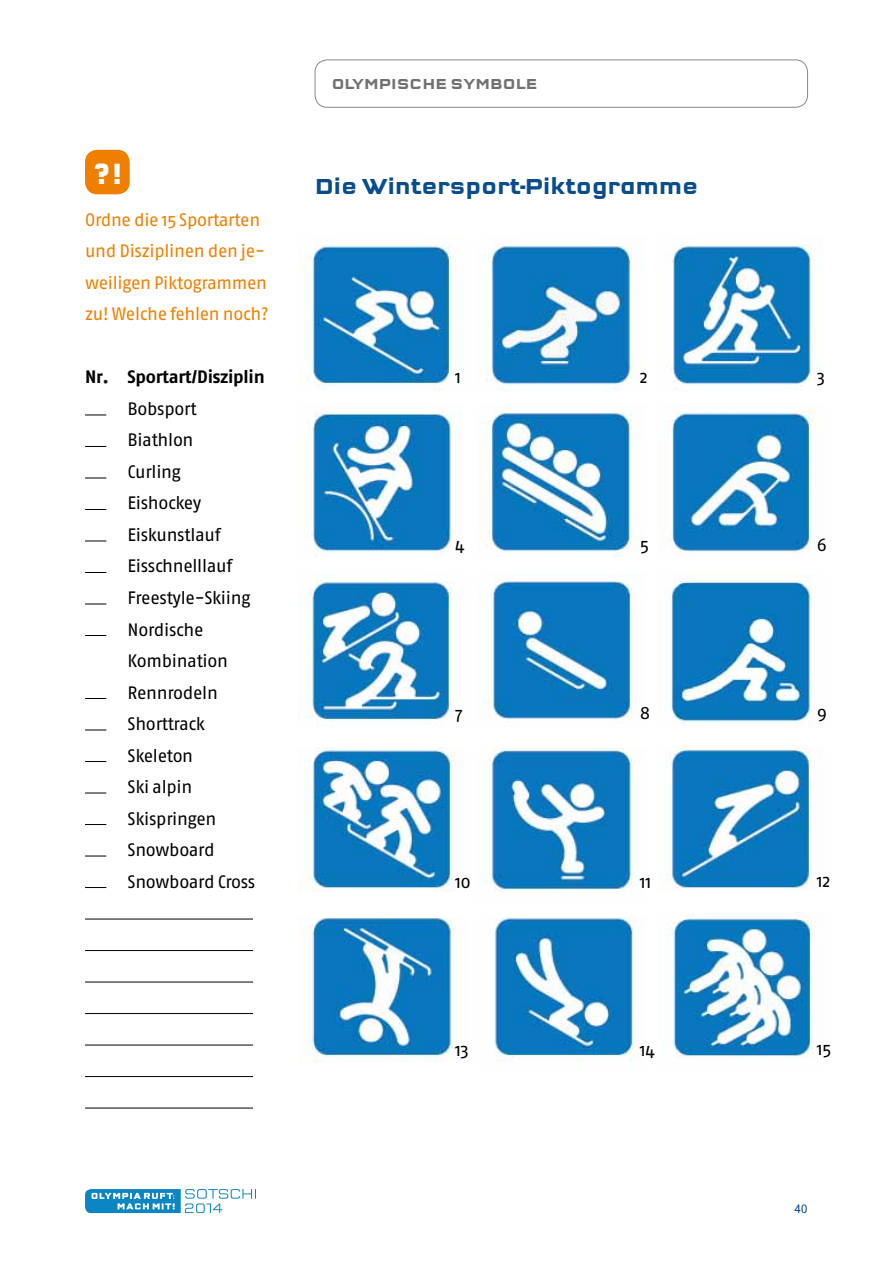
<style>
.page{position:relative;width:893px;height:1263px;background:#fff}
.page>*{position:absolute;margin:0;border:0;box-sizing:border-box;transform-origin:0 0}
.t1{font:700 30.45px "Q Type Square";color:#fff}
.t2{font:700 22.5px "Q Type Square";letter-spacing:-.015em;color:#0a4d8d}
.t3{font:18px/31.5px "Fago No";letter-spacing:-.02em;color:#000}
.t4{font:18px/31.5px "Fago No";letter-spacing:-.015em;color:#ee7f00}
.t5{font:700 18px "Fago No";letter-spacing:-.015em;color:#000}
.t6{font:700 15px "Q Type Square";letter-spacing:.005em;color:#707172}
.t7{font:12px "Fago Office Serif";color:#0a4d8d}
</style>
<div class="page">
<div style="left:315px;top:60px;width:493px;height:48px;border:1px solid #87888a;border-radius:12px"></div>
<svg style="left:85px;top:1189px;width:171px;height:24px"></svg>
<div style="left:85px;top:150px;width:45px;height:44px;background:#ee7f00;border-radius:12px"></div>
<svg style="left:85px;top:446px;width:21px;height:1px"></svg>
<svg style="left:85px;top:415px;width:21px;height:1px"></svg>
<svg style="left:85px;top:478px;width:21px;height:1px"></svg>
<svg style="left:85px;top:509px;width:21px;height:1px"></svg>
<svg style="left:85px;top:541px;width:21px;height:1px"></svg>
<svg style="left:85px;top:572px;width:21px;height:1px"></svg>
<svg style="left:85px;top:604px;width:21px;height:1px"></svg>
<svg style="left:85px;top:635px;width:21px;height:1px"></svg>
<svg style="left:85px;top:698px;width:21px;height:1px"></svg>
<svg style="left:85px;top:730px;width:21px;height:1px"></svg>
<svg style="left:85px;top:761px;width:21px;height:1px"></svg>
<svg style="left:85px;top:793px;width:21px;height:1px"></svg>
<svg style="left:85px;top:824px;width:21px;height:1px"></svg>
<svg style="left:85px;top:856px;width:21px;height:1px"></svg>
<svg style="left:85px;top:887px;width:21px;height:1px"></svg>
<hr style="left:85px;top:919px;width:168px;height:1px;background:#000">
<hr style="left:85px;top:950px;width:168px;height:1px;background:#000">
<hr style="left:85px;top:982px;width:168px;height:1px;background:#000">
<hr style="left:85px;top:1013px;width:168px;height:1px;background:#000">
<hr style="left:85px;top:1045px;width:168px;height:1px;background:#000">
<hr style="left:85px;top:1076px;width:168px;height:1px;background:#000">
<hr style="left:85px;top:1108px;width:168px;height:1px;background:#000">
<img style="left:307px;top:238px;width:154px;height:153px">
<img style="left:486px;top:242px;width:155px;height:149px">
<img style="left:672px;top:244px;width:147px;height:146px">
<img style="left:312px;top:412px;width:148px;height:145px">
<img style="left:479px;top:405px;width:161px;height:152px">
<img style="left:660px;top:408px;width:160px;height:146px">
<img style="left:298px;top:578px;width:162px;height:149px">
<img style="left:478px;top:578px;width:155px;height:142px">
<img style="left:667px;top:574px;width:145px;height:153px">
<img style="left:303px;top:747px;width:151px;height:145px">
<img style="left:485px;top:747px;width:152px;height:145px">
<img style="left:665px;top:745px;width:147px;height:144px">
<img style="left:299px;top:918px;width:158px;height:145px">
<img style="left:494px;top:917px;width:146px;height:145px">
<img style="left:667px;top:913px;width:154px;height:145px">
<h1 class="t1" style="left:92px;top:155px;width:32px">?!</h1>
<p class="t4" style="left:85px;top:204px;width:185px">Ordne die 15 Sportarten und Disziplinen den je&shy;weiligen Piktogrammen zu! Welche fehlen noch?</p>
<p class="t5" style="left:85px;top:367px;width:181px">Nr. Sportart/Disziplin</p>
<p class="t3" style="left:128px;top:393px;width:129px">Bobsport<br>Biathlon<br>Curling<br>Eishockey<br>Eiskunstlauf<br>Eisschnelllauf<br>Freestyle-Skiing<br>Nordische -<br>Kombination<br>Rennrodeln<br>Shorttrack<br>Skeleton<br>Ski alpin<br>Skispringen<br>Snowboard<br>Snowboard Cross</p>
<p class="t6" style="left:332px;top:75px;width:205px">Olympische Symbole</p>
<p class="t2" style="left:315px;top:173px;width:385px">Die Wintersport-Piktogramme</p>
<p class="t3" style="left:455px;top:361px;width:7px">1</p>
<p class="t3" style="left:640px;top:361px;width:10px">2</p>
<p class="t3" style="left:455px;top:529px;width:11px">4</p>
<p class="t3" style="left:640px;top:529px;width:11px">5</p>
<p class="t3" style="left:455px;top:697px;width:9px">7</p>
<p class="t3" style="left:640px;top:697px;width:12px">8</p>
<p class="t3" style="left:455px;top:865px;width:18px">10</p>
<p class="t3" style="left:640px;top:865px;width:13px">11</p>
<p class="t3" style="left:455px;top:1033px;width:15px">13</p>
<p class="t3" style="left:640px;top:1033px;width:17px">14</p>
<p class="t3" style="left:817px;top:361px;width:10px">3</p>
<p class="t3" style="left:817px;top:529px;width:12px">6</p>
<p class="t3" style="left:817px;top:697px;width:12px">9</p>
<p class="t3" style="left:817px;top:865px;width:15px">12</p>
<p class="t3" style="left:817px;top:1033px;width:16px">15</p>
<p class="t7" style="left:794px;top:1202px;width:15px">40</p>
</div>
